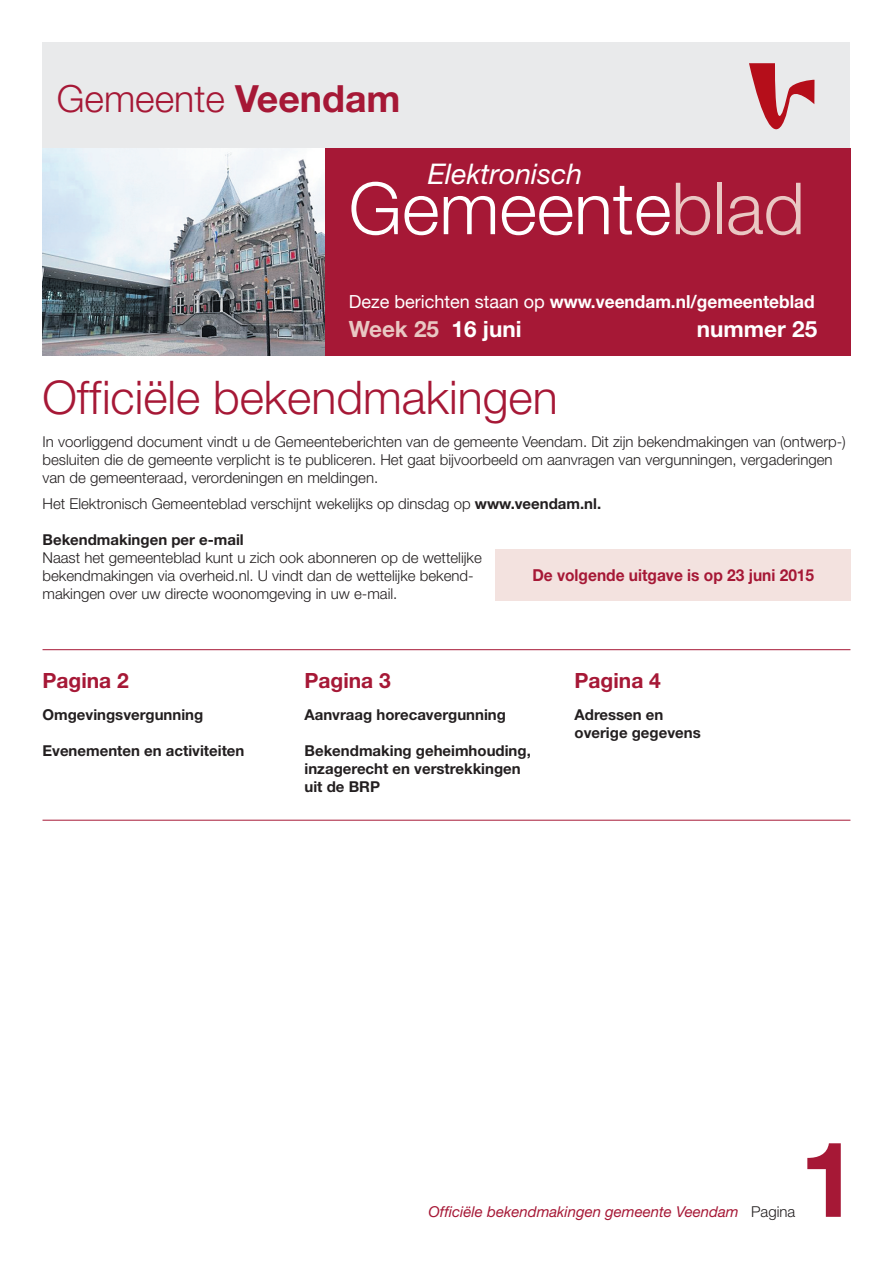
<style>
.page{position:relative;width:893px;height:1263px;background:#fff}
.page>*{position:absolute;margin:0;border:0;box-sizing:border-box;transform-origin:0 0}
.t1{font:700 105px "Helvetica Neue LT Std";color:#a61836}
.t2{font:300 72px "Helvetica Neue LT Std";color:#fff}
.t3{font:300 46.5px "Helvetica Neue LT Std";color:#a61836}
.t4{font:300 37.5px "Helvetica Neue LT Std";color:#a61836}
.t5{font:italic 28.5px "Helvetica Neue LT Std";color:#fff}
.t6{font:700 22.5px "Helvetica Neue LT Std";color:#e9c7c3}
.t7{font:700 22.5px "Helvetica Neue LT Std";color:#fff}
.t8{font:700 21px "Helvetica Neue LT Std";color:#a61836}
.t9{font:700 18px "Helvetica Neue LT Std";color:#fff;scale:.96 1}
.t10{font:700 16.5px "Helvetica Neue LT Std";color:#a61836;scale:.94 1}
.t11{font:300 15px/18px "Helvetica Neue LT Std";color:#231f20}
.t12{font:700 15px/18px "Helvetica Neue LT Std";color:#231f20}
.t13{font:italic 15px "Helvetica Neue LT Std";color:#a61836}
.s1{font-weight:700}
.s2{color:#e9c7c3}
.s3{font-family:"Helvetica Neue";font-weight:400}
.s4{color:#fff}
.s5{font-weight:300;font-style:normal;color:#231f20}
</style>
<div class="page">
<div style="left:43px;top:43px;width:807px;height:106px;background:#e9eaeb"></div>
<div style="left:43px;top:149px;width:807px;height:207px;background:#a61836"></div>
<svg style="left:749px;top:63px;width:65px;height:66px"></svg>
<div style="left:495px;top:550px;width:355px;height:51px;background:#f3e2df"></div>
<img style="left:43px;top:149px;width:282px;height:207px">
<hr style="left:43px;top:649px;width:807px;height:1px;background:#a61836">
<hr style="left:43px;top:820px;width:807px;height:1px;background:#a61836">
<h3 class="t4" style="left:57px;top:85px;width:345px">Gemeente <span class="s1">Veendam</span></h3>
<h3 class="t5" style="left:428px;top:164px;width:156px">Elektronisch</h3>
<h2 class="t2" style="left:349px;top:183px;width:458px">Gemeente<span class="s2">blad</span></h2>
<p class="t9" style="left:349px;top:295px;width:487px"><span class="s3">Deze berichten staan op</span> www.veendam.nl/gemeenteblad</p>
<h3 class="t6" style="left:349px;top:321px;width:174px">Week 25 <span class="s4">16 juni</span></h3>
<h3 class="t7" style="left:697px;top:321px;width:122px">nummer 25</h3>
<h3 class="t3" style="left:43px;top:381px;width:517px">Officiële bekendmakingen</h3>
<p class="t11" style="left:43px;top:434px;width:805px">In voorliggend document vindt u de Gemeenteberichten van de gemeente Veendam. Dit zijn bekendmakingen van (ontwerp-) besluiten die de gemeente verplicht is te publiceren. Het gaat bijvoorbeeld om aanvragen van vergunningen, vergaderingen van de gemeenteraad, verordeningen en meldingen.</p>
<p class="t11" style="left:43px;top:496px;width:560px">Het Elektronisch Gemeenteblad verschijnt wekelijks op dinsdag op <span class="s1">www.veendam.nl.</span></p>
<p class="t12" style="left:43px;top:532px;width:203px">Bekendmakingen per e-mail</p>
<p class="t11" style="left:43px;top:550px;width:441px">Naast het gemeenteblad kunt u zich ook abonneren op de wettelijke bekendmakingen via overheid.nl. U vindt dan de wettelijke bekend&shy;makingen over uw directe woonomgeving in uw e-mail.</p>
<p class="t10" style="left:532px;top:569px;width:301px">De volgende uitgave is op 23 juni 2015</p>
<h3 class="t8" style="left:43px;top:673px;width:88px">Pagina 2</h3>
<h3 class="t8" style="left:305px;top:673px;width:88px">Pagina 3</h3>
<h3 class="t8" style="left:575px;top:673px;width:88px">Pagina 4</h3>
<p class="t12" style="left:43px;top:706px;width:162px">Omgevingsvergunning</p>
<p class="t12" style="left:305px;top:706px;width:203px">Aanvraag horecavergunning</p>
<p class="t12" style="left:575px;top:706px;width:128px">Adressen en overige gegevens</p>
<p class="t12" style="left:43px;top:742px;width:203px">Evenementen en activiteiten</p>
<p class="t12" style="left:305px;top:742px;width:228px">Bekendmaking geheimhouding, inzagerecht en verstrekkingen uit de BRP</p>
<p class="t13" style="left:429px;top:1206px;width:368px">Officiële bekendmakingen gemeente Veendam <span class="s5">Pagina</span></p>
<h1 class="t1" style="left:800px;top:1142px;width:60px">1</h1>
</div>
